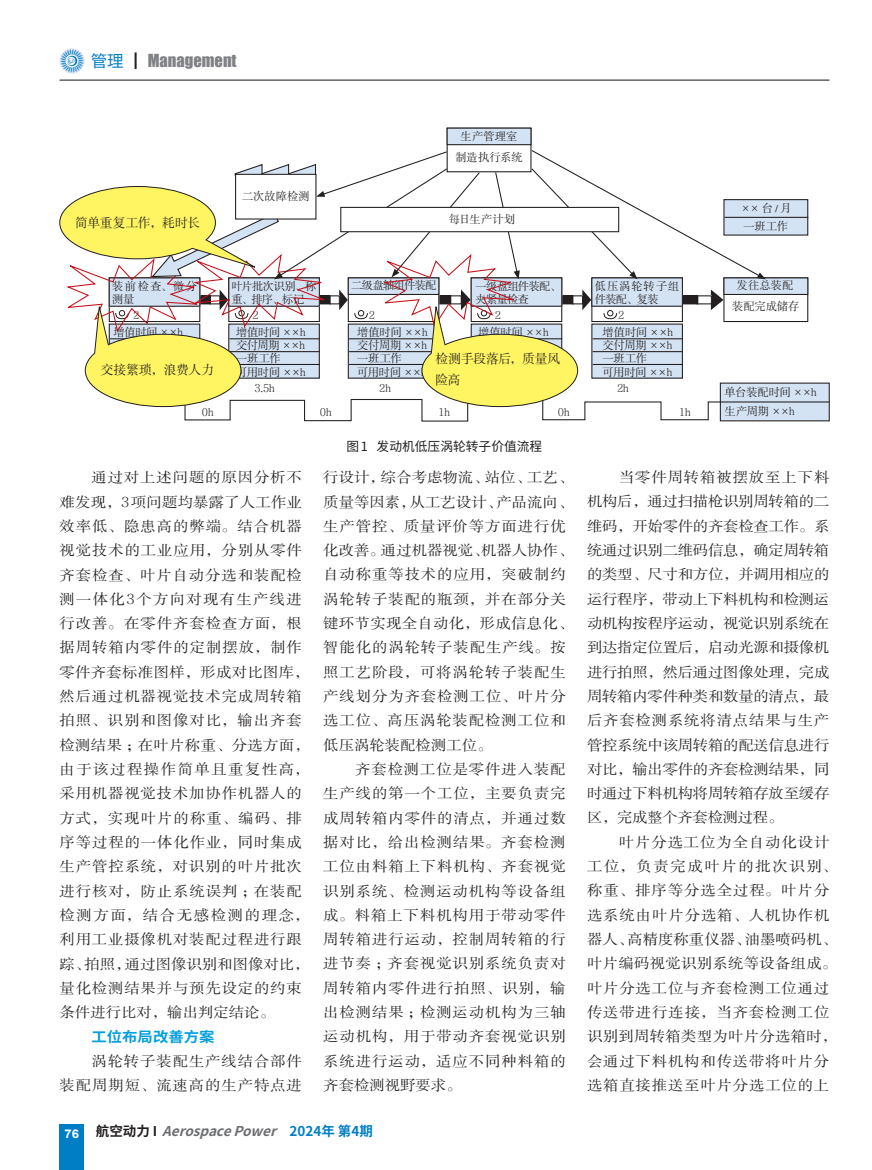
<style>
.page{position:relative;width:872px;height:1170px;background:#fff}
.page>*{position:absolute;margin:0;border:0;box-sizing:border-box;transform-origin:0 0}
.t1{font:16.5px "Impact";color:#808285}
.t2{font:14.25px/24.3px "FZSSJW GB1 0";letter-spacing:.055em;color:#231f20;scale:1.08 1}
.t3{font:700 14.25px "Source Han Sans CN";color:#009fdf;scale:1.08 1}
.t4{font:italic 700 13.5px "Source Han Sans CN";color:#6c6d70}
.t5{font:12.75px/21px "FZSSJW GB1 0";letter-spacing:-.005em;color:#231f20}
.t6{font:12.75px "Source Han Sans CN";color:#231f20}
.t7{font:12.75px "FZSSJW GB1 0";letter-spacing:-.03em;color:#231f20}
.t8{font:11.25px/13.2px "FZSSJW GB1 0";letter-spacing:-.01em;color:#231f20}
.t9{font:11.25px/13.2px "FZSSJW GB1 0";letter-spacing:-.06em;color:#231f20}
.t10{font:11.25px/13.2px "FZSSJW GB1 0";letter-spacing:.075em;color:#231f20}
.t11{font:11.25px/13.2px "FZSSJW GB1 0";letter-spacing:-.05em;color:#231f20}
.t12{font:11.25px "FZSSJW GB1 0";letter-spacing:-.055em;color:#231f20}
.s1{font-family:"Source Han Sans CN";color:#007ec5}
.s2{font-family:"Source Han Sans CN";color:#231f20}
.s3{font-style:normal;color:#231f20}
.s4{font-style:normal;color:#007ec5}
</style>
<div class="page">
<div style="left:60px;top:1124px;width:24px;height:45px;background:#007ec5"></div>
<hr style="left:60px;top:80px;width:769px;height:1px;background:#231f20">
<img style="left:60px;top:49px;width:24px;height:24px">
<div style="left:447px;top:128px;width:84px;height:44px;background:linear-gradient(to right,#fff,#fff)"></div>
<div style="left:447px;top:128px;width:84px;height:17px;background:#d4e3f4"></div>
<div style="left:446px;top:128px;width:85px;height:17px;border:1px solid #231f20"></div>
<svg style="left:59px;top:149px;width:771px;height:273px"></svg>
<p class="t1" style="left:91px;top:48px;width:147px"><span class="s1">管理</span> <span class="s2">┃</span> Management</p>
<p class="t7" style="left:75px;top:216px;width:126px">简单重复工作，耗时长</p>
<p class="t8" style="left:242px;top:190px;width:69px">二次故障检测</p>
<p class="t8" style="left:460px;top:129px;width:58px">生产管理室</p>
<p class="t8" style="left:455px;top:151px;width:69px">制造执行系统</p>
<p class="t8" style="left:449px;top:213px;width:68px">每日生产计划</p>
<p class="t8" style="left:112px;top:280px;width:86px">装前检查、微分测量</p>
<p class="t12" style="left:351px;top:279px;width:87px">二级盘轴组件装配</p>
<p class="t9" style="left:232px;top:280px;width:86px">叶片批次识别、称重、排序、标记</p>
<p class="t11" style="left:475px;top:280px;width:87px">一级盘组件装配、夹紧量检查</p>
<p class="t10" style="left:594px;top:280px;width:86px">低压涡轮转子组件装配、复装</p>
<p class="t8" style="left:369px;top:309px;width:7px">2</p>
<p class="t8" style="left:618px;top:309px;width:7px">2</p>
<p class="t8" style="left:133px;top:309px;width:7px">2</p>
<p class="t8" style="left:253px;top:309px;width:7px">2</p>
<p class="t8" style="left:495px;top:309px;width:7px">2</p>
<p class="t8" style="left:114px;top:326px;width:71px">增值时间××h</p>
<p class="t8" style="left:478px;top:326px;width:72px">增值时间××h</p>
<p class="t8" style="left:236px;top:326px;width:71px">增值时间××h交付周期 ××h一班工作<br>可用时间 ××h</p>
<p class="t8" style="left:357px;top:326px;width:72px">增值时间××h交付周期 ××h一班工作<br>可用时间 ××h</p>
<p class="t8" style="left:602px;top:326px;width:72px">增值时间××h交付周期 ××h一班工作<br>可用时间 ××h</p>
<p class="t5" style="left:101px;top:360px;width:115px">交接繁琐，浪费人力</p>
<p class="t5" style="left:435px;top:348px;width:126px">检测手段落后，质量风险高</p>
<p class="t8" style="left:255px;top:382px;width:22px">3.5h</p>
<p class="t8" style="left:379px;top:382px;width:13px">2h</p>
<p class="t8" style="left:617px;top:382px;width:13px">2h</p>
<p class="t8" style="left:740px;top:199px;width:53px;line-height:18px;text-align:center">××台/月一班工作</p>
<p class="t8" style="left:732px;top:275px;width:69px;line-height:20.5px;text-align:center">发往总装配装配完成储存</p>
<p class="t8" style="left:724px;top:386px;width:94px">单台装配时间××h</p>
<p class="t8" style="left:202px;top:406px;width:13px">0h</p>
<p class="t8" style="left:320px;top:406px;width:13px">0h</p>
<p class="t8" style="left:558px;top:406px;width:13px">0h</p>
<p class="t8" style="left:724px;top:405px;width:72px">生产周期 ××h</p>
<p class="t8" style="left:439px;top:406px;width:13px">1h</p>
<p class="t8" style="left:679px;top:406px;width:13px">1h</p>
<p class="t2" style="left:60px;top:465px;width:233px;text-indent:32px">通过对上述问题的原因分析不难发现，3 项问题均暴露了人工作业效率低、隐患高的弊端。结合机器视觉技术的工业应用，分别从零件齐套检查、叶片自动分选和装配检测一体化3个方向对现有生产线进行改善。在零件齐套检查方面，根据周转箱内零件的定制摆放，制作零件齐套标准图样，形成对比图库，然后通过机器视觉技术完成周转箱拍照、识别和图像对比，输出齐套检测结果；在叶片称重、分选方面，由于该过程操作简单且重复性高，采用机器视觉技术加协作机器人的方式，实现叶片的称重、编码、排序等过程的一体化作业，同时集成生产管控系统，对识别的叶片批次进行核对，防止系统误判；在装配检测方面，结合无感检测的理念，利用工业摄像机对装配过程进行跟踪、拍照，通过图像识别和图像对比，量化检测结果并与预先设定的约束条件进行比对，输出判定结论。</p>
<p class="t3" style="left:91px;top:1028px;width:116px">工位布局改善方案</p>
<p class="t2" style="left:60px;top:1049px;width:226px;text-align:right">涡轮转子装配生产线结合部件<br>装配周期短、流速高的生产特点进</p>
<p class="t6" style="left:346px;top:439px;width:197px">图 1 发动机低压涡轮转子价值流程</p>
<p class="t2" style="left:323px;top:465px;width:233px">行设计，综合考虑物流、站位、工艺、质量等因素，从工艺设计、产品流向、生产管控、质量评价等方面进行优化改善。通过机器视觉、机器人协作、自动称重等技术的应用，突破制约涡轮转子装配的瓶颈，并在部分关键环节实现全自动化，形成信息化、智能化的涡轮转子装配生产线。按照工艺阶段，可将涡轮转子装配生产线划分为齐套检测工位、叶片分选工位、高压涡轮装配检测工位和低压涡轮装配检测工位。</p>
<p class="t2" style="left:323px;top:757px;width:226px;text-align:justify;text-indent:32px">齐套检测工位是零件进入装配生产线的第一个工位，主要负责完成周转箱内零件的清点，并通过数据对比，给出检测结果。齐套检测工位由料箱上下料机构、齐套视觉识别系统、检测运动机构等设备组成。料箱上下料机构用于带动零件周转箱进行运动，控制周转箱的行进节奏；齐套视觉识别系统负责对周转箱内零件进行拍照、识别，输出检测结果；检测运动机构为三轴运动机构，用于带动齐套视觉识别系统进行运动，适应不同种料箱的齐套检测视野要求。</p>
<p class="t4" style="left:65px;top:1123px;width:310px"><sub>7</sub> <sub>6</sub> <span class="s3">航空动力 I</span> AerospacePower <span class="s4">2 0 2 4 年 第 4 期</span></p>
<p class="t2" style="left:587px;top:465px;width:226px;text-align:justify;text-indent:32px">当零件周转箱被摆放至上下料机构后，通过扫描枪识别周转箱的二维码，开始零件的齐套检查工作。系统通过识别二维码信息，确定周转箱的类型、尺寸和方位，并调用相应的运行程序，带动上下料机构和检测运动机构按程序运动，视觉识别系统在到达指定位置后，启动光源和摄像机进行拍照，然后通过图像处理，完成周转箱内零件种类和数量的清点，最后齐套检测系统将清点结果与生产管控系统中该周转箱的配送信息进行对比，输出零件的齐套检测结果，同时通过下料机构将周转箱存放至缓存区，完成整个齐套检测过程。</p>
<p class="t2" style="left:587px;top:830px;width:233px;text-indent:32px">叶片分选工位为全自动化设计工位，负责完成叶片的批次识别、称重、排序等分选全过程。叶片分选系统由叶片分选箱、人机协作机器人、高精度称重仪器、油墨喷码机、叶片编码视觉识别系统等设备组成。叶片分选工位与齐套检测工位通过传送带进行连接，当齐套检测工位识别到周转箱类型为叶片分选箱时，会通过下料机构和传送带将叶片分选箱直接推送至叶片分选工位的上</p>
</div>
